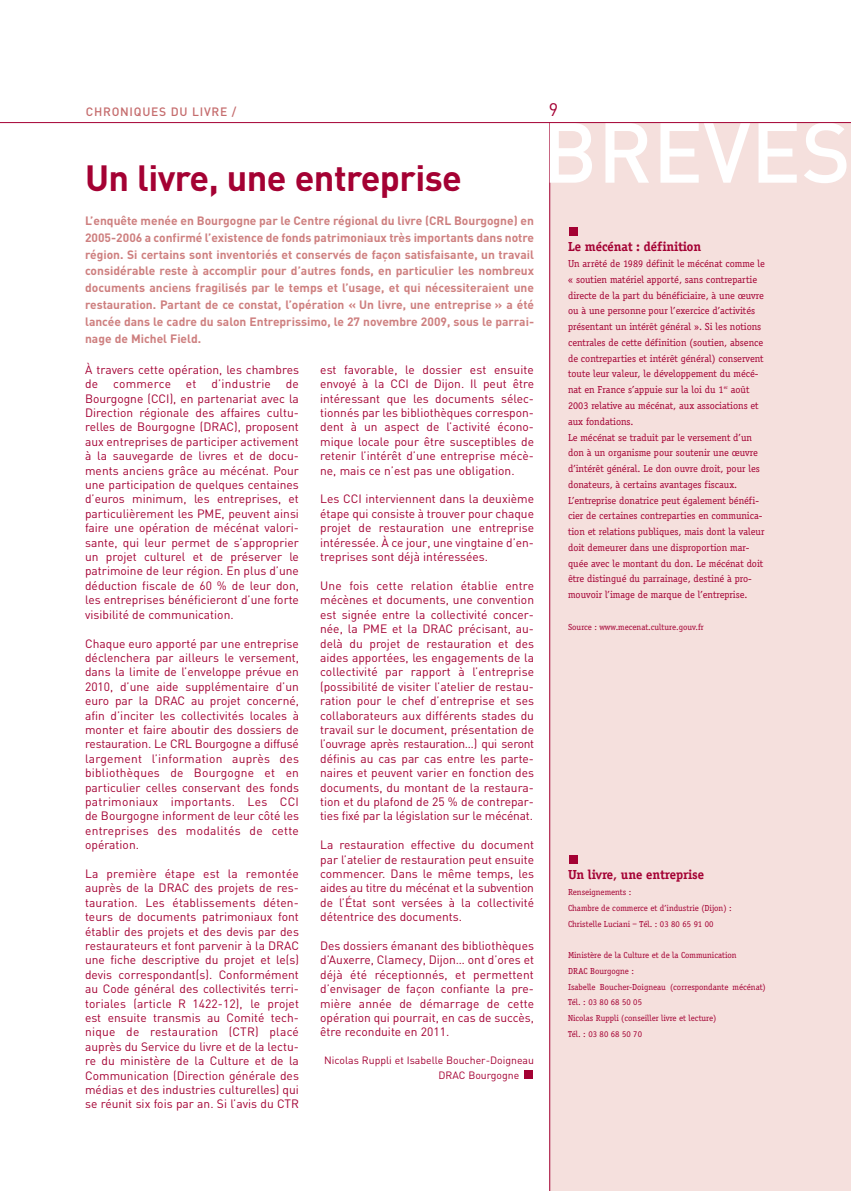
<style>
.page{position:relative;width:851px;height:1191px;background:#fff}
.page>*{position:absolute;margin:0;border:0;box-sizing:border-box;transform-origin:0 0}
.t1{font:500 84px "DIN";color:#fff}
.t2{font:700 36px "DIN";letter-spacing:-.015em;color:#a40133}
.t3{font:18px "DIN";color:#a40133}
.t4{font:700 13.5px "Officina Serif";color:#a40133}
.t5{font:12px/14.4px "DIN";color:#a40133;text-align:justify}
.t6{font:700 12px/16.8px "DIN";color:#ce7f7f;text-align:justify}
.t7{font:500 12px "DIN";letter-spacing:.06em;color:#c56c6d}
.t8{font:10.5px/15.8px "Officina Serif";color:#a40133}
.t9{font:10.5px/14.7px "DIN";color:#a40133}
.t10{font:9px/15.8px "Officina Serif";color:#a40133}
</style>
<div class="page">
<div style="left:549px;top:123px;width:301px;height:1068px;background:#f5e0dd"></div>
<div style="left:523px;top:1070px;width:9px;height:8px;background:#a40133"></div>
<div style="left:569px;top:855px;width:9px;height:8px;background:#a40133"></div>
<div style="left:569px;top:227px;width:9px;height:9px;background:#a40133"></div>
<hr style="left:549px;top:123px;width:1px;height:1068px;background:#a40133">
<hr style="left:0;top:122px;width:850px;height:1px;background:#a40133">
<p class="t7" style="left:86px;top:105px;width:152px">CHRONIQUES DU LIVRE /</p>
<h2 class="t2" style="left:85px;top:157px;width:378px">Un livre, une entreprise</h2>
<p class="t6" style="left:85px;top:212px;width:450px">L’enquête menée en Bourgogne par le Centre régional du livre (CRL Bourgogne) en 2005-2006 a confirmé l’existence de fonds patrimoniaux très importants dans notre région. Si certains sont inventoriés et conservés de façon satisfaisante, un travail considérable reste à accomplir pour d’autres fonds, en particulier les nombreux documents anciens fragilisés par le temps et l’usage, et qui nécessiteraient une restauration. Partant de ce constat, l’opération « Un livre, une entreprise » a été lancée dans le cadre du salon Entreprissimo, le 27 novembre 2009, sous le parrai&shy;nage de Michel Field.</p>
<p class="t5" style="left:85px;top:362px;width:215px">À travers cette opération, les chambres de commerce et d’industrie de Bourgogne (CCI), en partenariat avec la Direction régionale des affaires cultu&shy;relles de Bourgogne (DRAC), proposent aux entreprises de participer activement à la sauvegarde de livres et de docu&shy;ments anciens grâce au mécénat. Pour une participation de quelques centaines d’euros minimum, les entreprises, et particulièrement les PME, peuvent ainsi faire une opération de mécénat valori&shy;sante, qui leur permet de s’approprier un projet culturel et de préserver le patrimoine de leur région. En plus d’une déduction fiscale de 60 % de leur don, les entreprises bénéficieront d’une forte visibilité de communication.</p>
<p class="t5" style="left:85px;top:636px;width:215px">Chaque euro apporté par une entreprise déclenchera par ailleurs le versement, dans la limite de l’enveloppe prévue en 2010, d’une aide supplémentaire d’un euro par la DRAC au projet concerné, afin d’inciter les collectivités locales à monter et faire aboutir des dossiers de restauration. Le CRL Bourgogne a diffusé largement l’information auprès des bibliothèques de Bourgogne et en particulier celles conservant des fonds patrimoniaux importants. Les CCI de Bourgogne informent de leur côté les entreprises des modalités de cette opération.</p>
<p class="t5" style="left:85px;top:866px;width:215px">La première étape est la remontée auprès de la DRAC des projets de res&shy;tauration. Les établissements déten&shy;teurs de documents patrimoniaux font établir des projets et des devis par des restaurateurs et font parvenir à la DRAC une fiche descriptive du projet et le(s) devis correspondant(s). Conformément au Code général des collectivités terri&shy;toriales (article R 1422-12), le projet est ensuite transmis au Comité tech&shy;nique de restauration (CTR) placé auprès du Service du livre et de la lectu&shy;re du ministère de la Culture et de la Communication (Direction générale des médias et des industries culturelles) qui se réunit six fois par an. Si l’avis du CTR</p>
<p class="t5" style="left:320px;top:362px;width:215px">est favorable, le dossier est ensuite envoyé à la CCI de Dijon. Il peut être intéressant que les documents sélec&shy;tionnés par les bibliothèques correspon&shy;dent à un aspect de l’activité écono&shy;mique locale pour être susceptibles de retenir l’intérêt d’une entreprise mécè&shy;ne, mais ce n’est pas une obligation.</p>
<p class="t5" style="left:320px;top:492px;width:215px">Les CCI interviennent dans la deuxième étape qui consiste à trouver pour chaque projet de restauration une entreprise intéressée. À ce jour, une vingtaine d’en&shy;treprises sont déjà intéressées.</p>
<p class="t5" style="left:320px;top:578px;width:215px">Une fois cette relation établie entre mécènes et documents, une convention est signée entre la collectivité concer&shy;née, la PME et la DRAC précisant, au&shy;delà du projet de restauration et des aides apportées, les engagements de la collectivité par rapport à l’entreprise (possibilité de visiter l’atelier de restau&shy;ration pour le chef d’entreprise et ses collaborateurs aux différents stades du travail sur le document, présentation de l’ouvrage après restauration…) qui seront définis au cas par cas entre les parte&shy;naires et peuvent varier en fonction des documents, du montant de la restaura&shy;tion et du plafond de 25 % de contrepar&shy;ties fixé par la législation sur le mécénat.</p>
<p class="t5" style="left:320px;top:838px;width:215px">La restauration effective du document par l’atelier de restauration peut ensuite commencer. Dans le même temps, les aides au titre du mécénat et la subvention de l’État sont versées à la collectivité détentrice des documents.</p>
<p class="t5" style="left:320px;top:938px;width:215px">Des dossiers émanant des bibliothèques d’Auxerre, Clamecy, Dijon… ont d’ores et déjà été réceptionnés, et permettent d’envisager de façon confiante la pre&shy;mière année de démarrage de cette opération qui pourrait, en cas de succès, être reconduite en 2011.</p>
<p class="t9" style="left:438px;top:1053px;width:97px;text-indent:-114px">Nicolas Ruppli et Isabelle Boucher-Doigneau<br>DRAC Bourgogne</p>
<h3 class="t3" style="left:549px;top:99px;width:11px">9</h3>
<h1 class="t1" style="left:542px;top:105px;width:310px">BREVES</h1>
<p class="t4" style="left:568px;top:239px;width:135px">Le mécénat : définition</p>
<p class="t8" style="left:568px;top:256px;width:198px">Un arrêté de 1989 définit le mécénat comme le « soutien matériel apporté, sans contrepartie directe de la part du bénéficiaire, à une œuvre ou à une personne pour l’exercice d’activités présentant un intérêt général ». Si les notions centrales de cette définition (soutien, absence de contreparties et intérêt général) conservent toute leur valeur, le développement du mécé&shy;nat en France s’appuie sur la loi du 1<sup>er</sup> août 2003 relative au mécénat, aux associations et aux fondations.<br>Le mécénat se traduit par le versement d’un don à un organisme pour soutenir une œuvre d’intérêt général. Le don ouvre droit, pour les donateurs, à certains avantages fiscaux.<br>L’entreprise donatrice peut également bénéfi&shy;cier de certaines contreparties en communica&shy;tion et relations publiques, mais dont la valeur doit demeurer dans une disproportion mar&shy;quée avec le montant du don. Le mécénat doit être distingué du parrainage, destiné à pro&shy;mouvoir l’image de marque de l’entreprise.</p>
<p class="t10" style="left:568px;top:618px;width:137px">Source : www.mecenat.culture.gouv.fr</p>
<p class="t4" style="left:568px;top:867px;width:138px">Un livre, une entreprise</p>
<p class="t10" style="left:568px;top:884px;width:165px">Renseignements :<br>Chambre de commerce et d’industrie (Dijon) :<br>Christelle Luciani – Tél. : 03 80 65 91 00</p>
<p class="t10" style="left:568px;top:947px;width:199px">Ministère de la Culture et de la Communication<br>DRAC Bourgogne :<br>Isabelle Boucher-Doigneau (correspondante mécénat)<br>Tél. : 03 80 68 50 05<br>Nicolas Ruppli (conseiller livre et lecture)<br>Tél. : 03 80 68 50 70</p>
</div>
